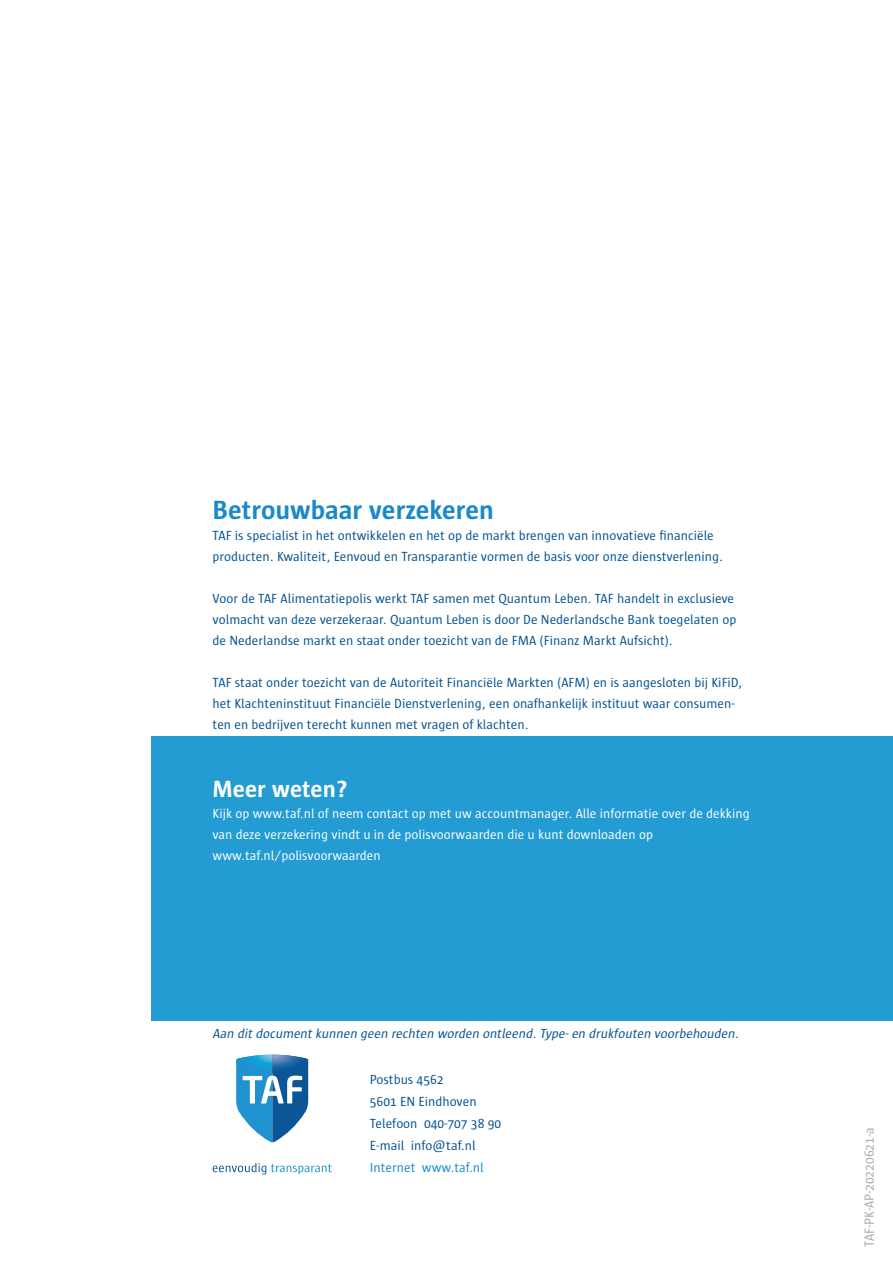
<style>
.page{position:relative;width:893px;height:1263px;background:#fff}
.page>*{position:absolute;margin:0;border:0;box-sizing:border-box;transform-origin:0 0}
.t1{font:700 27px "Sun";color:#1a89c9}
.t2{font:700 24px "Sun";color:#fff}
.t3{font:13.5px/21px "Sun";color:#035290}
.t4{font:13.5px/21px "Sun";color:#fff}
.t5{font:italic 13.5px "Sun";color:#035290}
.t6{font:13.5px "Sun";color:#a7aaac}
.t7{font:13.5px "Sun";color:#1a89c9}
</style>
<div class="page">
<div style="left:152px;top:736px;width:741px;height:284px;background:#239bd3"></div>
<svg style="left:236px;top:1073px;width:72px;height:69px"></svg>
<img style="left:236px;top:1055px;width:72px;height:18px">
<svg style="left:213px;top:1163px;width:119px;height:11px"></svg>
<h1 class="t1" style="left:213px;top:495px;width:283px">Betrouwbaar verzekeren</h1>
<p class="t3" style="left:213px;top:525px;width:512px">TAF is specialist in het ontwikkelen en het op de markt brengen van innovatieve financiële producten. Kwaliteit, Eenvoud en Transparantie vormen de basis voor onze dienstverlening.</p>
<p class="t3" style="left:213px;top:588px;width:525px">Voor de TAF Alimentatiepolis werkt TAF samen met Quantum Leben. TAF handelt in exclusieve volmacht van deze verzekeraar. Quantum Leben is door De Nederlandsche Bank toegelaten op de Nederlandse markt en staat onder toezicht van de FMA (Finanz Markt Aufsicht).</p>
<p class="t3" style="left:213px;top:672px;width:531px">TAF staat onder toezicht van de Autoriteit Financiële Markten (AFM) en is aangesloten bij KiFiD, het Klachteninstituut Financiële Dienstverlening, een onafhankelijk instituut waar consumen&shy;ten en bedrijven terecht kunnen met vragen of klachten.</p>
<h2 class="t2" style="left:213px;top:776px;width:137px">Meer weten?</h2>
<p class="t4" style="left:213px;top:803px;width:539px">Kijk op www.taf.nl of neem contact op met uw accountmanager. Alle informatie over de dekking van deze verzekering vindt u in de polisvoorwaarden die u kunt downloaden op www.taf.nl/polisvoorwaarden</p>
<p class="t5" style="left:213px;top:1026px;width:530px">Aan ditdocumentkunnen geen rechten worden ontleend.Type-en drukfouten voorbehouden.</p>
<p class="t3" style="left:370px;top:1068px;width:133px;line-height:22px">Postbus 4562<br>5601 EN Eindhoven<br>Telefoon 040-707 38 90<br>E-mail info@taf.nl</p>
<p class="t7" style="left:370px;top:1160px;width:115px">Internet www.taf.nl</p>
<p class="t6" style="left:862px;top:1247px;width:122px;rotate:-90deg">TAF-PK-AP-20220621-a</p>
</div>
